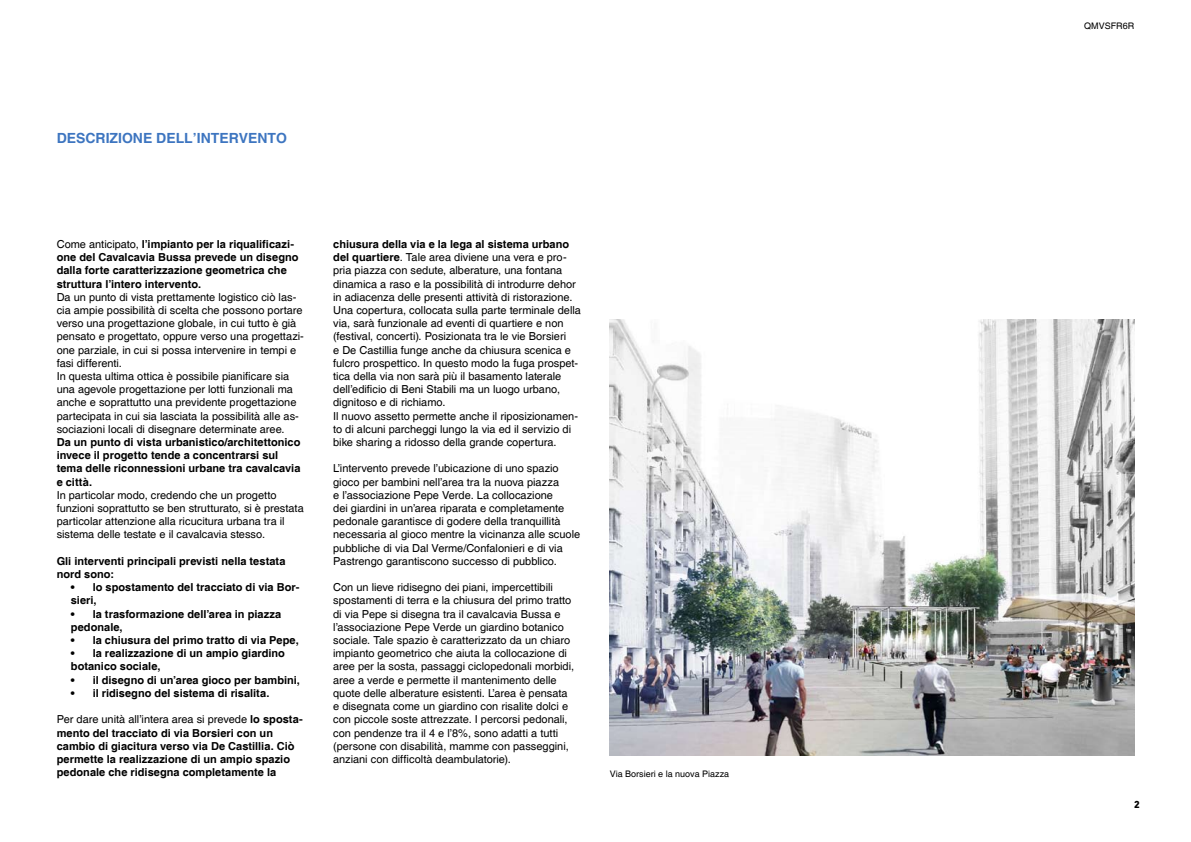
<style>
.page{position:relative;width:1191px;height:842px;background:#fff}
.page>*{position:absolute;margin:0;border:0;box-sizing:border-box;transform-origin:0 0}
.t1{font:700 14px "Helvetica";color:#3d75c0}
.t2{font:11px/13.2px "Helvetica";color:#000}
.t3{font:700 11px/13.2px "Helvetica";letter-spacing:.005em;color:#000}
.t4{font:900 10px "DIN";color:#000}
.t5{font:9px "Helvetica";color:#000}
.s1{font-weight:400}
.s2{font-weight:700}
</style>
<div class="page">
<img style="left:609px;top:319px;width:525px;height:437px">
<p class="t1" style="left:57px;top:130px;width:232px">DESCRIZIONE DELL’INTERVENTO</p>
<p class="t3" style="left:57px;top:238px;width:243px"><span class="s1">Come anticipato,</span> l’impianto per la riqualificazi&shy;one del Cavalcavia Bussa prevede un disegno dalla forte caratterizzazione geometrica che struttura l’intero intervento.</p>
<p class="t2" style="left:57px;top:291px;width:249px">Da un punto di vista prettamente logistico ciò las&shy;cia ampie possibilità di scelta che possono portare verso una progettazione globale, in cui tutto è già pensato e progettato, oppure verso una progettazi&shy;one parziale, in cui si possa intervenire in tempi e fasi differenti.<br>In questa ultima ottica è possibile pianificare sia una agevole progettazione per lotti funzionali ma anche e soprattutto una previdente progettazione partecipata in cui sia lasciata la possibilità alle as&shy;sociazioni locali di disegnare determinate aree.</p>
<p class="t3" style="left:57px;top:436px;width:245px">Da un punto di vista urbanistico/architettonico invece il progetto tende a concentrarsi sul tema delle riconnessioni urbane tra cavalcavia e città.</p>
<p class="t2" style="left:57px;top:489px;width:248px">In particolar modo, credendo che un progetto funzioni soprattutto se ben strutturato, si è prestata particolar attenzione alla ricucitura urbana tra il sistema delle testate e il cavalcavia stesso.</p>
<p class="t3" style="left:57px;top:555px;width:230px">Gli interventi principali previsti nella testata nord sono:</p>
<p class="t3" style="left:71px;top:581px;width:230px">• lo spostamento del tracciato di via Bor&shy;sieri,</p>
<p class="t3" style="left:71px;top:608px;width:212px">• la trasformazione dell’area in piazza pedonale,</p>
<p class="t3" style="left:71px;top:634px;width:229px">• la chiusura del primo tratto di via Pepe,</p>
<p class="t3" style="left:71px;top:647px;width:216px">• la realizzazione di un ampio giardino botanico sociale,</p>
<p class="t3" style="left:71px;top:674px;width:230px">• il disegno di un’area gioco per bambini,</p>
<p class="t3" style="left:71px;top:687px;width:200px">• il ridisegno del sistema di risalita.</p>
<p class="t3" style="left:57px;top:713px;width:247px"><span class="s1">Per dare unità all’intera area si prevede</span> lo sposta&shy;mento del tracciato di via Borsieri con un cambio di giacitura verso via De Castillia. Ciò permette la realizzazione di un ampio spazio pedonale che ridisegna completamente la</p>
<p class="t2" style="left:333px;top:238px;width:249px"><span class="s2">chiusura della via e la lega al sistema urbano del quartiere</span>. Tale area diviene una vera e pro&shy;pria piazza con sedute, alberature, una fontana dinamica a raso e la possibilità di introdurre dehor in adiacenza delle presenti attività di ristorazione.<br>Una copertura, collocata sulla parte terminale della via, sarà funzionale ad eventi di quartiere e non (festival, concerti). Posizionata tra le vie Borsieri<br>e De Castillia funge anche da chiusura scenica e fulcro prospettico. In questo modo la fuga prospet&shy;tica della via non sarà più il basamento laterale dell’edificio di Beni Stabili ma un luogo urbano, dignitoso e di richiamo.<br>Il nuovo assetto permette anche il riposizionamen&shy;to di alcuni parcheggi lungo la via ed il servizio di bike sharing a ridosso della grande copertura.</p>
<p class="t2" style="left:333px;top:462px;width:249px">L’intervento prevede l’ubicazione di uno spazio gioco per bambini nell’area tra la nuova piazza<br>e l’associazione Pepe Verde. La collocazione<br>dei giardini in un’area riparata e completamente pedonale garantisce di godere della tranquillità necessaria al gioco mentre la vicinanza alle scuole pubbliche di via Dal Verme/Confalonieri e di via Pastrengo garantiscono successo di pubblico.</p>
<p class="t2" style="left:333px;top:581px;width:242px">Con un lieve ridisegno dei piani, impercettibili spostamenti di terra e la chiusura del primo tratto di via Pepe si disegna tra il cavalcavia Bussa e l’associazione Pepe Verde un giardino botanico sociale. Tale spazio è caratterizzato da un chiaro impianto geometrico che aiuta la collocazione di aree per la sosta, passaggi ciclopedonali morbidi, aree a verde e permette il mantenimento delle quote delle alberature esistenti. L’area è pensata e disegnata come un giardino con risalite dolci e con piccole soste attrezzate. I percorsi pedonali, con pendenze tra il 4 e l’8%, sono adatti a tutti (persone con disabilità, mamme con passeggini, anziani con difficoltà deambulatorie).</p>
<p class="t5" style="left:609px;top:768px;width:121px">Via Borsieri e la nuova Piazza</p>
<p class="t5" style="left:1084px;top:21px;width:52px">QMVSFR6R</p>
<p class="t4" style="left:1134px;top:798px;width:7px">2</p>
</div>
